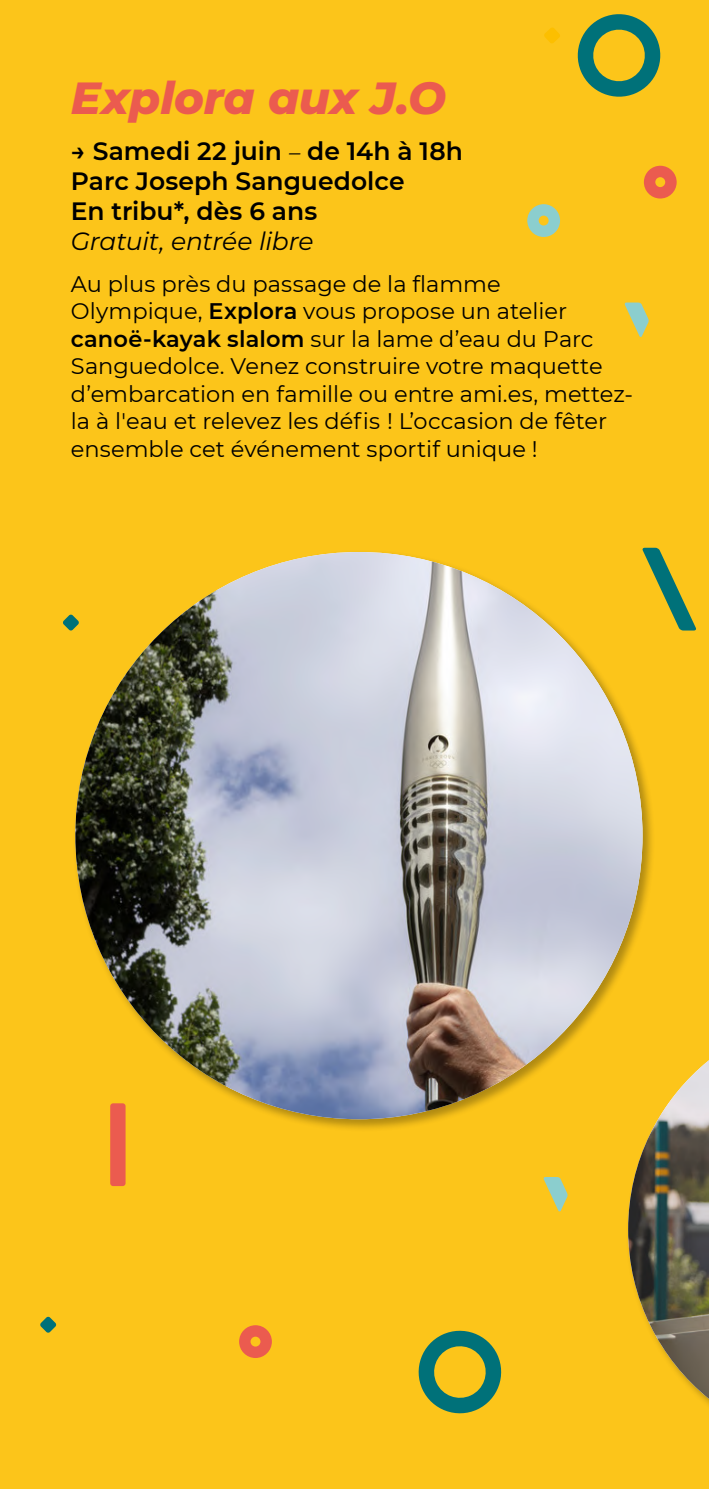
<style>
.page{position:relative;width:709px;height:1489px;background:#fff}
.page>*{position:absolute;margin:0;border:0;box-sizing:border-box;transform-origin:0 0}
.t1{font:italic 800 45px "Montserrat";letter-spacing:-.005em;color:#eb5b4f}
.t2{font:600 25px/30px "Montserrat";color:#000}
.t3{font:italic 25px "Montserrat";letter-spacing:-.015em;color:#000}
.t4{font:22.5px/27.5px "Montserrat";color:#000}
.s1{font-weight:400;font-style:italic;font-size:22.5px}
.s2{font-weight:600}
</style>
<div class="page">
<div style="left:0;top:0;width:709px;height:1488px;background:#fcc51a"></div>
<svg style="left:63px;top:614px;width:9px;height:16px"></svg>
<svg style="left:577px;top:14px;width:84px;height:83px"></svg>
<svg style="left:544px;top:27px;width:16px;height:16px"></svg>
<svg style="left:527px;top:204px;width:33px;height:33px"></svg>
<svg style="left:643px;top:165px;width:34px;height:34px"></svg>
<svg style="left:543px;top:1177px;width:25px;height:34px"></svg>
<svg style="left:642px;top:547px;width:54px;height:83px"></svg>
<svg style="left:624px;top:302px;width:25px;height:35px"></svg>
<svg style="left:40px;top:1316px;width:16px;height:16px"></svg>
<svg style="left:239px;top:1325px;width:33px;height:32px"></svg>
<svg style="left:418px;top:1330px;width:84px;height:84px"></svg>
<div style="left:110px;top:1103px;width:16px;height:82px;background:#eb5b4f;border-radius:3px"></div>
<div style="left:72px;top:549px;width:583px;height:583px;background:#000;opacity:.3"></div>
<img style="left:75px;top:552px;width:567px;height:567px;border-radius:283px">
<div style="left:625px;top:1009px;width:84px;height:450px;background:#fcc51a"></div>
<img style="left:628px;top:1060px;width:81px;height:338px">
<h1 class="t1" style="left:71px;top:65px;width:377px">Explora aux J.O</h1>
<p class="t2" style="left:71px;top:135px;width:393px">→ Samedi 22 juin <span class="s1">–</span> de 14h à 18h<br>Parc Joseph Sanguedolce<br>En tribu*, dès 6 ans</p>
<p class="t3" style="left:71px;top:224px;width:244px">Gratuit, entrée libre</p>
<p class="t4" style="left:71px;top:269px;width:563px">Au plus près du passage de la flamme Olympique, <span class="s2">Explora</span> vous propose un atelier <span class="s2">canoë-kayak slalom</span> sur la lame d’eau du Parc Sanguedolce. Venez construire votre maquette d’embarcation en famille ou entre ami.es, mettez&shy;la à l'eau et relevez les défis ! L’occasion de fêter ensemble cet événement sportif unique !</p>
</div>
